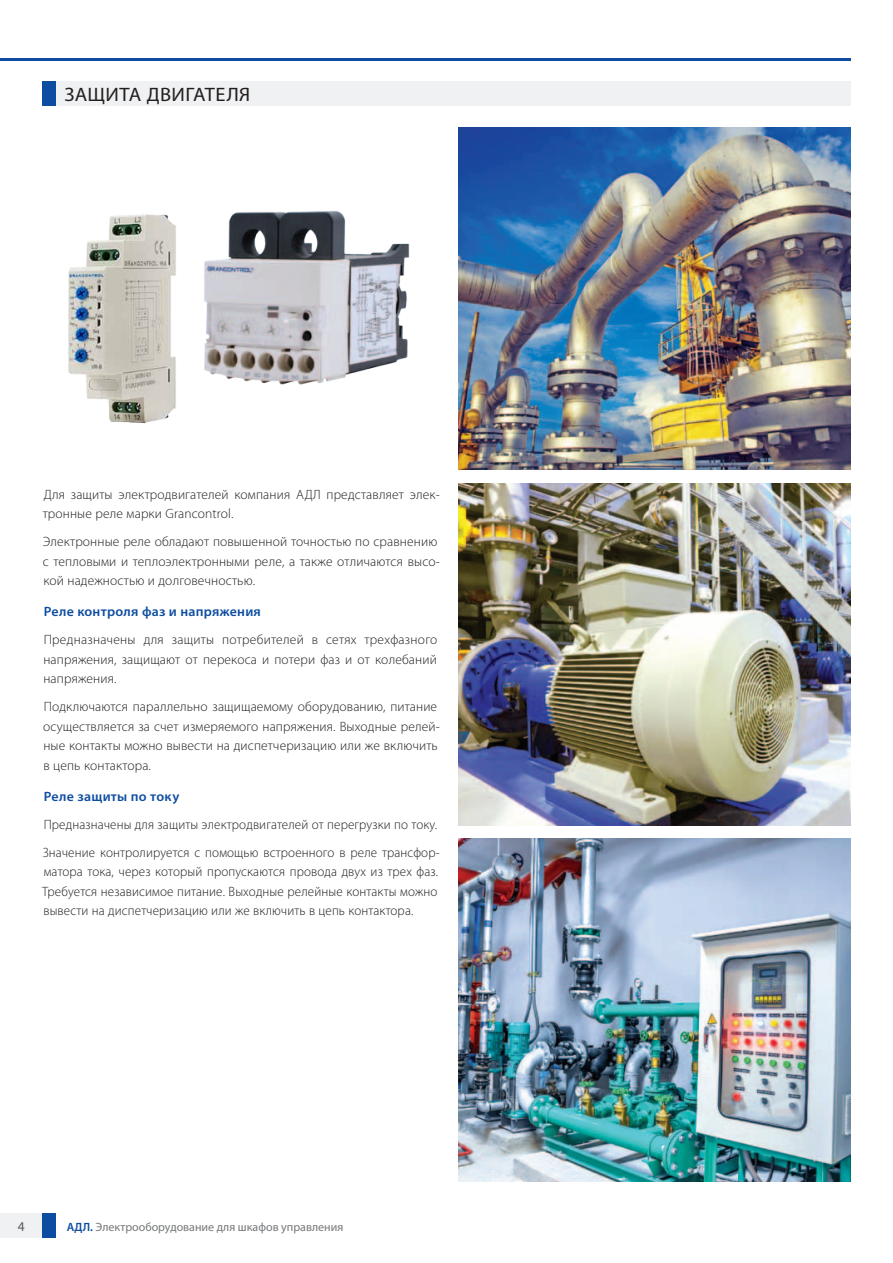
<style>
.page{position:relative;width:893px;height:1263px;background:#fff}
.page>*{position:absolute;margin:0;border:0;box-sizing:border-box;transform-origin:0 0}
.Глава-0{font:19.5px "Myriad Pro";letter-spacing:.015em;color:#231f20;scale:1.05 1}
.Текст_основной{font:300 13.5px/19.5px "Myriad Pro";letter-spacing:.01em;color:#231f20}
.Подзаголовок{font:600 13.5px "Myriad Pro";letter-spacing:.02em;color:#0d4da1}
.t1{font:13.5px "Myriad Pro";color:#57585a}
.t2{font:12px "Myriad Pro";color:#76787b}
.s1{font-weight:600;color:#0d4da1}
</style>
<div class="page">
<div style="left:0;top:1213px;width:45px;height:25px;background:#f0f1f2"></div>
<hr style="left:0;top:58px;width:850px;height:3px;background:#0d4da1">
<div style="left:43px;top:1213px;width:13px;height:25px;background:#0d4da1"></div>
<div style="left:56px;top:81px;width:795px;height:25px;background:#f0f1f2"></div>
<div style="left:43px;top:81px;width:13px;height:25px;background:#0d4da1"></div>
<img style="left:204px;top:210px;width:206px;height:175px">
<img style="left:68px;top:214px;width:108px;height:210px">
<img style="left:458px;top:128px;width:393px;height:342px">
<img style="left:458px;top:483px;width:393px;height:342px">
<img style="left:458px;top:839px;width:393px;height:342px">
<p class="Глава-0" style="left:64px;top:82px;width:179px">ЗАЩИТА ДВИГАТЕЛЯ</p>
<p class="Текст_основной" style="left:43px;top:485px;width:398px">Для защиты электродвигателей компания АДЛ представляет элек&shy;тронные реле марки Grancontrol.</p>
<p class="Текст_основной" style="left:43px;top:532px;width:398px">Электронные реле обладают повышенной точностью по сравнению с тепловыми и теплоэлектронными реле, а также отличаются высо&shy;кой надежностью и долговечностью.</p>
<p class="Подзаголовок" style="left:44px;top:603px;width:219px">Реле контроля фаз и напряжения</p>
<p class="Текст_основной" style="left:43px;top:630px;width:395px;text-align:justify">Предназначены для защиты потребителей в сетях трехфазного напряжения, защищают от перекоса и потери фаз и от колебаний напряжения.</p>
<p class="Текст_основной" style="left:43px;top:697px;width:398px">Подключаются параллельно защищаемому оборудованию, питание осуществляется за счет измеряемого напряжения. Выходные релей&shy;ные контакты можно вывести на диспетчеризацию или же включить в цепь контактора.</p>
<p class="Подзаголовок" style="left:44px;top:788px;width:137px">Реле защиты по току</p>
<p class="Текст_основной" style="left:44px;top:815px;width:395px">Предназначены для защиты электродвигателей от перегрузки по току.</p>
<p class="Текст_основной" style="left:42px;top:843px;width:399px">Значение контролируется с помощью встроенного в реле трансфор&shy;матора тока, через который пропускаются провода двух из трех фаз.<br>Требуется независимое питание. Выходные релейные контакты можно вывести на диспетчеризацию или же включить в цепь контактора.</p>
<p class="t1" style="left:18px;top:1218px;width:8px">4</p>
<p class="t2" style="left:67px;top:1220px;width:278px"><span class="s1">АДЛ.</span> Электрооборудование для шкафов управления</p>
</div>
